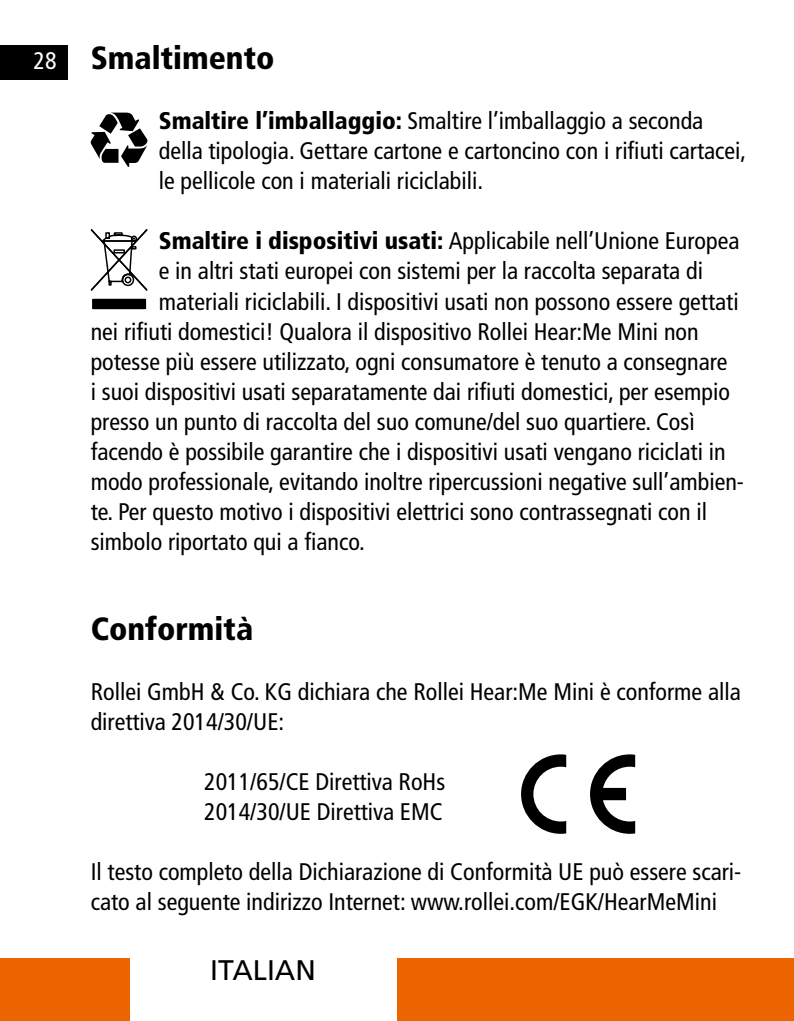
<style>
.page{position:relative;width:794px;height:1021px;background:#fff}
.page>*{position:absolute;margin:0;border:0;box-sizing:border-box;transform-origin:0 0}
.t1{font:900 condensed 32px "Frutiger LT";color:#000}
.t2{font:28.4px "Frutiger LT";color:#000}
.t3{font:condensed 24px/30px "Frutiger LT";color:#000}
.s1{font-weight:400;font-size:24px;color:#fff}
.s2{font-weight:900}
</style>
<div class="page">
<div style="left:0;top:45px;width:68px;height:34px;background:#000"></div>
<div style="left:93px;top:299px;width:52px;height:9px;background:#000"></div>
<div style="left:92px;top:299px;width:54px;height:10px;border:1px solid #000"></div>
<svg style="left:90px;top:229px;width:58px;height:62px"></svg>
<svg style="left:91px;top:113px;width:56px;height:54px"></svg>
<div style="left:0;top:958px;width:129px;height:62px;background:#ec6500"></div>
<div style="left:397px;top:958px;width:397px;height:62px;background:#ec6500"></div>
<svg style="left:521px;top:754px;width:45px;height:79px"></svg>
<svg style="left:590px;top:754px;width:45px;height:79px"></svg>
<h1 class="t1" style="left:34px;top:39px;width:242px"><span class="s1">28</span> Smaltimento</h1>
<p class="t3" style="left:159px;top:106px;width:589px"><span class="s2">Smaltire l’imballaggio:</span> Smaltire l’imballaggio a seconda della tipologia. Gettare cartone e cartoncino con i rifiuti cartacei, le pellicole con i materiali riciclabili.</p>
<p class="t3" style="left:159px;top:226px;width:582px"><span class="s2">Smaltire i dispositivi usati:</span> Applicabile nell’Unione Europea</p>
<p class="t3" style="left:159px;top:256px;width:546px">e in altri stati europei con sistemi per la raccolta separata di</p>
<p class="t3" style="left:159px;top:286px;width:581px">materiali riciclabili. I dispositivi usati non possono essere gettati</p>
<p class="t3" style="left:91px;top:316px;width:609px">nei rifiuti domestici! Qualora il dispositivo Rollei Hear:Me Mini non</p>
<p class="t3" style="left:91px;top:346px;width:638px">potesse più essere utilizzato, ogni consumatore è tenuto a consegnare</p>
<p class="t3" style="left:91px;top:376px;width:641px">i suoi dispositivi usati separatamente dai rifiuti domestici, per esempio</p>
<p class="t3" style="left:91px;top:406px;width:605px">presso un punto di raccolta del suo comune/del suo quartiere. Così</p>
<p class="t3" style="left:91px;top:436px;width:636px">facendo è possibile garantire che i dispositivi usati vengano riciclati in</p>
<p class="t3" style="left:91px;top:466px;width:655px">modo professionale, evitando inoltre ripercussioni negative sull’ambien-</p>
<p class="t3" style="left:91px;top:496px;width:618px">te. Per questo motivo i dispositivi elettrici sono contrassegnati con il</p>
<p class="t3" style="left:91px;top:526px;width:276px">simbolo riportato qui a fianco.</p>
<h1 class="t1" style="left:91px;top:609px;width:164px">Conformità</h1>
<p class="t3" style="left:91px;top:676px;width:651px">Rollei GmbH &amp; Co. KG dichiara che Rollei Hear:Me Mini è conforme alla direttiva 2014/30/UE:</p>
<p class="t3" style="left:204px;top:766px;width:243px">2011/65/CE Direttiva RoHs<br>2014/30/UE Direttiva EMC</p>
<p class="t3" style="left:91px;top:856px;width:652px">Il testo completo della Dichiarazione di Conformità UE può essere scari&shy;cato al seguente indirizzo Internet: www.rollei.com/EGK/HearMeMini</p>
<p class="t2" style="left:210px;top:953px;width:107px">ITALIAN</p>
</div>
